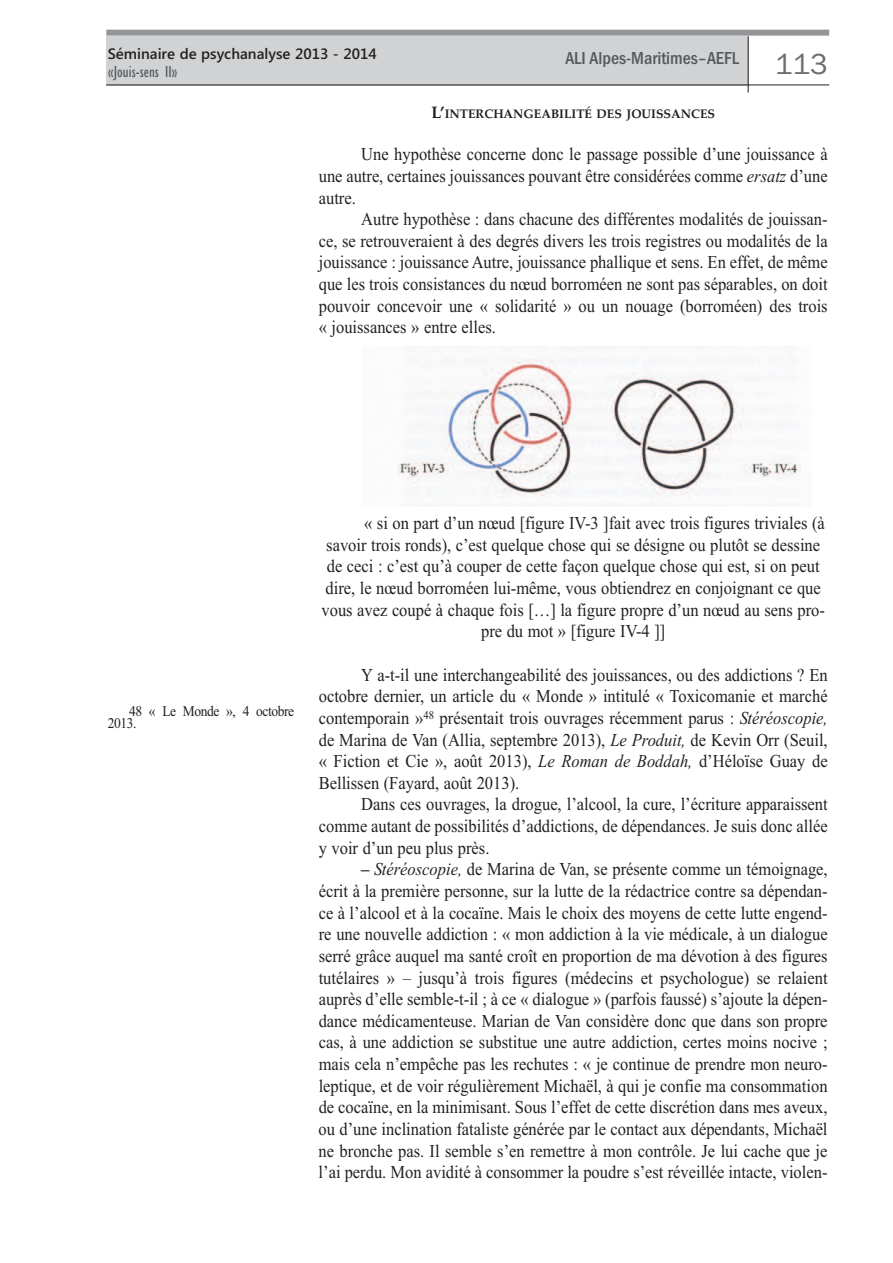
<style>
.page{position:relative;width:893px;height:1263px;background:#fff}
.page>*{position:absolute;margin:0;border:0;box-sizing:border-box;transform-origin:0 0}
.t1{font:30px "Franklin Gothic";color:#6c6d70}
.t2{font:18.15px/21.6px "Times New Roman";color:#231f20;text-align:justify;scale:.91 1}
.t3{font:500 condensed 18px "Franklin Gothic";color:#57585a}
.t4{font:condensed 16.5px "Gill Sans";color:#57585a}
.t5{font:600 15px "Segoe UI";color:#231f20}
.t6{font:14.85px/12px "Times New Roman";letter-spacing:-.03em;color:#231f20;scale:.91 1}
.t7{font:700 12.3px "Palatino Linotype";color:#231f20}
.s1{font-size:16.5px}
.s2{font-style:italic}
.s3{font-weight:700}
</style>
<div class="page">
<div style="left:106px;top:36px;width:642px;height:50px;background:#d1d2d4"></div>
<img style="left:397px;top:347px;width:404px;height:159px">
<hr style="left:748px;top:36px;width:1px;height:57px;background:#231f20">
<hr style="left:106px;top:85px;width:723px;height:1px;background:#231f20">
<div style="left:106px;top:30px;width:723px;height:6px;background:#939598"></div>
<p class="t5" style="left:108px;top:45px;width:270px">Séminaire de psychanalyse 2013 - 2014</p>
<p class="t4" style="left:108px;top:61px;width:71px">«Jouis-sens II»</p>
<p class="t3" style="left:565px;top:47px;width:175px">ALI Alpes-Maritimes–AEFL</p>
<p class="t1" style="left:775px;top:46px;width:54px">113</p>
<p class="t7" style="left:431px;top:107px;width:285px"><span class="s1">L’</span>INTERCHANGEABILITÉ DES JOUISSANCES</p>
<p class="t2" style="left:361px;top:143px;width:514px">Une hypothèse concerne donc le passage possible d’une jouissance à</p>
<p class="t2" style="left:319px;top:165px;width:561px">une autre, certaines jouissances pouvant être considérées comme <span class="s2">ersatz</span> d’une</p>
<p class="t2" style="left:319px;top:186px;width:42px">autre.</p>
<p class="t2" style="left:361px;top:208px;width:514px">Autre hypothèse : dans chacune des différentes modalités de jouissan-</p>
<p class="t2" style="left:319px;top:230px;width:561px">ce, se retrouveraient à des degrés divers les trois registres ou modalités de la</p>
<p class="t2" style="left:319px;top:251px;width:561px">jouissance : jouissance Autre, jouissance phallique et sens. En effet, de même</p>
<p class="t2" style="left:319px;top:273px;width:561px">que les trois consistances du nœud borroméen ne sont pas séparables, on doit</p>
<p class="t2" style="left:319px;top:295px;width:561px">pouvoir concevoir une « solidarité » ou un nouage (borroméen) des trois</p>
<p class="t2" style="left:319px;top:316px;width:196px">« jouissances » entre elles.</p>
<p class="t6" style="left:108px;top:705px;width:206px;text-indent:21px">48 « Le Monde », 4 octobre<br>2013.</p>
<p class="t2" style="left:364px;top:512px;width:508px">« si on part d’un nœud [figure IV-3 ]fait avec trois figures triviales (à</p>
<p class="t2" style="left:326px;top:534px;width:544px">savoir trois ronds), c’est quelque chose qui se désigne ou plutôt se dessine</p>
<p class="t2" style="left:327px;top:555px;width:543px">de ceci : c’est qu’à couper de cette façon quelque chose qui est, si on peut</p>
<p class="t2" style="left:326px;top:577px;width:546px">dire, le nœud borroméen lui-même, vous obtiendrez en conjoignant ce que</p>
<p class="t2" style="left:322px;top:598px;width:555px">vous avez coupé à chaque fois […] la figure propre d’un nœud au sens pro-</p>
<p class="t2" style="left:481px;top:620px;width:204px">pre du mot » [figure IV-4 ]]</p>
<p class="t2" style="left:361px;top:663px;width:514px">Y a-t-il une interchangeabilité des jouissances, ou des addictions ? En</p>
<p class="t2" style="left:319px;top:685px;width:561px">octobre dernier, un article du « Monde » intitulé « Toxicomanie et marché</p>
<p class="t2" style="left:319px;top:707px;width:561px">contemporain »<sup>48</sup> présentait trois ouvrages récemment parus : <span class="s2">Stéréoscopie,</span></p>
<p class="t2" style="left:319px;top:728px;width:561px">de Marina de Van (Allia, septembre 2013), <span class="s2">Le Produit,</span> de Kevin Orr (Seuil,</p>
<p class="t2" style="left:319px;top:750px;width:561px">« Fiction et Cie », août 2013), <span class="s2">Le Roman de Boddah,</span> d’Héloïse Guay de</p>
<p class="t2" style="left:319px;top:772px;width:222px">Bellissen (Fayard, août 2013).</p>
<p class="t2" style="left:361px;top:793px;width:514px">Dans ces ouvrages, la drogue, l’alcool, la cure, l’écriture apparaissent</p>
<p class="t2" style="left:319px;top:815px;width:561px">comme autant de possibilités d’addictions, de dépendances. Je suis donc allée</p>
<p class="t2" style="left:319px;top:837px;width:189px">y voir d’un peu plus près.</p>
<p class="t2" style="left:319px;top:858px;width:561px;text-indent:43px"><span class="s3">–</span> <span class="s2">Stéréoscopie,</span> de Marina de Van, se présente comme un témoignage, écrit à la première personne, sur la lutte de la rédactrice contre sa dépendan&shy;ce à l’alcool et à la cocaïne. Mais le choix des moyens de cette lutte engend&shy;re une nouvelle addiction : « mon addiction à la vie médicale, à un dialogue serré grâce auquel ma santé croît en proportion de ma dévotion à des figures tutélaires » – jusqu’à trois figures (médecins et psychologue) se relaient auprès d’elle semble-t-il ; à ce « dialogue » (parfois faussé) s’ajoute la dépen&shy;dance médicamenteuse. Marian de Van considère donc que dans son propre cas, à une addiction se substitue une autre addiction, certes moins nocive ; mais cela n’empêche pas les rechutes : « je continue de prendre mon neuro&shy;leptique, et de voir régulièrement Michaël, à qui je confie ma consommation de cocaïne, en la minimisant. Sous l’effet de cette discrétion dans mes aveux, ou d’une inclination fataliste générée par le contact aux dépendants, Michaël ne bronche pas. Il semble s’en remettre à mon contrôle. Je lui cache que je l’ai perdu. Mon avidité à consommer la poudre s’est réveillée intacte, violen-</p>
</div>
